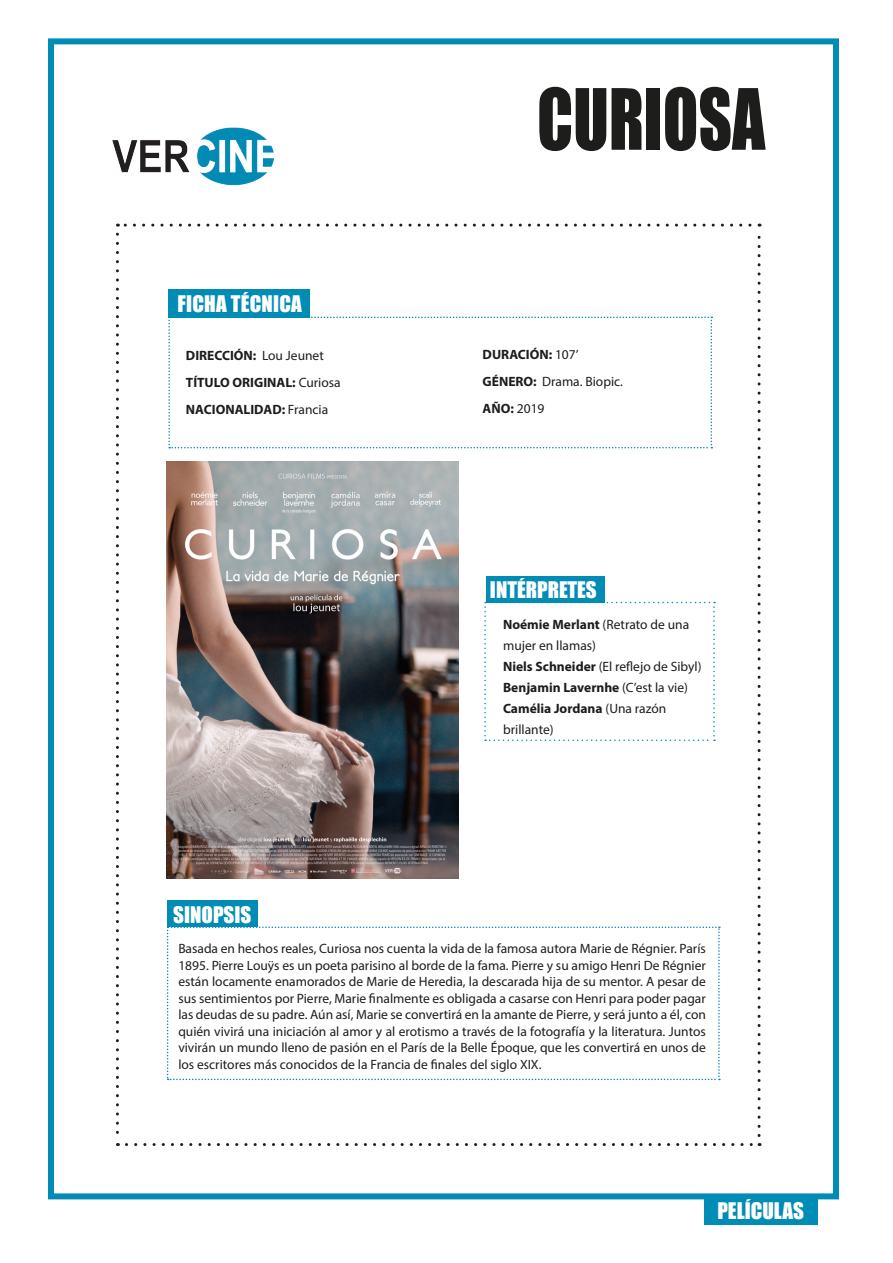
<style>
.page{position:relative;width:893px;height:1263px;background:#fff}
.page>*{position:absolute;margin:0;border:0;box-sizing:border-box;transform-origin:0 0}
.t1{font:78px "Impact";color:#1d1d1b;scale:.84 1}
.t2{font:21px "Impact";color:#fff}
.t3{font:13.5px/16.5px "Myriad Pro";color:#1d1d1b}
.t4{font:700 13.5px "Myriad Pro";color:#1d1d1b}
.s1{font-weight:400}
.s2{font-weight:700}
</style>
<div class="page">
<div style="left:48px;top:38px;width:791px;height:1161px;border:6px solid #008cb5"></div>
<svg style="left:116px;top:234px;width:3px;height:912px"></svg>
<svg style="left:126px;top:1143px;width:634px;height:3px"></svg>
<svg style="left:758px;top:224px;width:3px;height:911px"></svg>
<svg style="left:117px;top:224px;width:633px;height:3px"></svg>
<svg style="left:167px;top:926px;width:553px;height:154px"></svg>
<svg style="left:168px;top:317px;width:544px;height:131px"></svg>
<div style="left:168px;top:290px;width:142px;height:28px;background:#008cb5"></div>
<svg style="left:484px;top:602px;width:231px;height:139px"></svg>
<div style="left:486px;top:576px;width:119px;height:27px;background:#008cb5"></div>
<div style="left:167px;top:900px;width:91px;height:26px;background:#008cb5"></div>
<img style="left:112px;top:127px;width:162px;height:59px">
<div style="left:704px;top:1199px;width:113px;height:25px;background:#008cb5"></div>
<img style="left:167px;top:462px;width:292px;height:417px">
<p class="t2" style="left:178px;top:288px;width:126px">FICHA TÉCNICA</p>
<p class="t4" style="left:186px;top:346px;width:139px">DIRECCIÓN: <span class="s1">Lou Jeunet</span></p>
<p class="t4" style="left:186px;top:373px;width:156px">TÍTULO ORIGINAL: <span class="s1">Curiosa</span></p>
<p class="t4" style="left:186px;top:400px;width:144px">NACIONALIDAD: <span class="s1">Francia</span></p>
<p class="t2" style="left:173px;top:898px;width:80px">SINOPSIS</p>
<p class="t1" style="left:537px;top:59px;width:273px">CURIOSA</p>
<p class="t4" style="left:483px;top:345px;width:97px">DURACIÓN: <span class="s1">107’</span></p>
<p class="t3" style="left:483px;top:373px;width:142px"><span class="s2">GÉNERO:</span> Drama. Biopic.</p>
<p class="t4" style="left:483px;top:399px;width:63px">AÑO: <span class="s1">2019</span></p>
<p class="t2" style="left:490px;top:573px;width:108px">INTÉRPRETES</p>
<p class="t3" style="left:503px;top:614px;width:188px;line-height:21px"><span class="s2">Noémie Merlant</span> (Retrato de una mujer en llamas)</p>
<p class="t3" style="left:503px;top:658px;width:200px"><span class="s2">Niels Schneider</span> (El reflejo de Sibyl)</p>
<p class="t3" style="left:503px;top:677px;width:186px;line-height:21px"><span class="s2">Benjamin Lavernhe</span> (C’est la vie)<br><span class="s2">Camélia Jordana</span> (Una razón brillante)</p>
<p class="t3" style="left:178px;top:940px;width:529px;text-align:justify">Basada en hechos reales, Curiosa nos cuenta la vida de la famosa autora Marie de Régnier. París 1895. Pierre Louÿs es un poeta parisino al borde de la fama. Pierre y su amigo Henri De Régnier están locamente enamorados de Marie de Heredia, la descarada hija de su mentor. A pesar de sus sentimientos por Pierre, Marie finalmente es obligada a casarse con Henri para poder pagar las deudas de su padre. Aún así, Marie se convertirá en la amante de Pierre, y será junto a él, con quién vivirá una iniciación al amor y al erotismo a través de la fotografía y la literatura. Juntos vivirán un mundo lleno de pasión en el París de la Belle Époque, que les convertirá en unos de los escritores más conocidos de la Francia de finales del siglo XIX.</p>
<p class="t2" style="left:717px;top:1195px;width:88px">PELÍCULAS</p>
</div>
